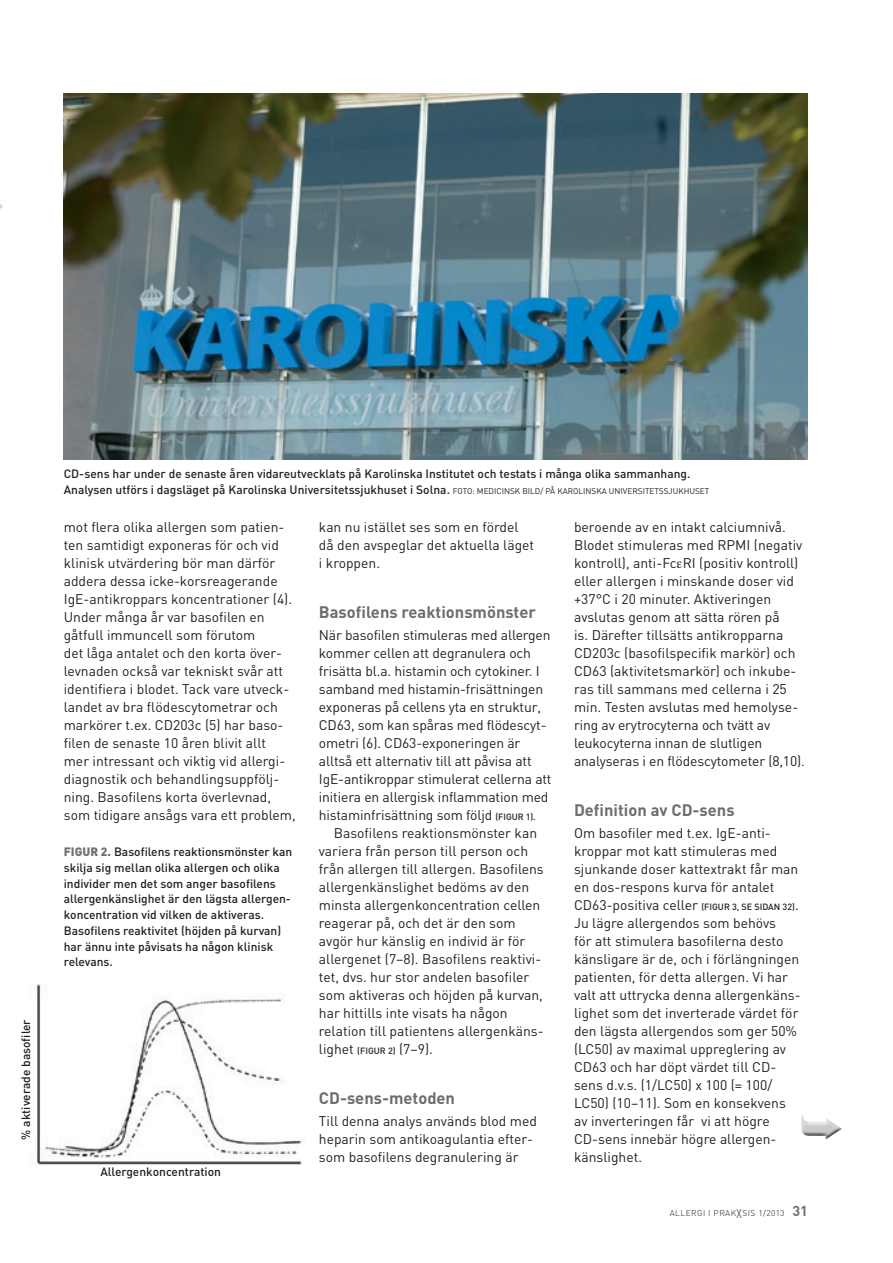
<style>
.page{position:relative;width:893px;height:1263px;background:#fff}
.page>*{position:absolute;margin:0;border:0;box-sizing:border-box;transform-origin:0 0}
.t1{font:700 16.5px "DIN";color:#6c6d70}
.t2{font:13.8px/18px "DIN";color:#231f20}
.t3{font:500 12px/15.8px "DIN";color:#231f20}
.t4{font:300 8.4px "DIN";letter-spacing:.05em;color:#231f20}
.t5{font:8.25px "DIN";color:#231f20}
.s1{font-weight:400;font-size:8.25px}
.s2{font-weight:500;font-size:9px}
.s3{font-weight:900;color:#717074}
.s4{font-size:12.6px}
.s5{font-weight:700;font-size:14.25px;color:#717074}
</style>
<div class="page">
<img style="left:64px;top:94px;width:743px;height:365px">
<img style="left:35px;top:984px;width:270px;height:181px">
<svg style="left:802px;top:1128px;width:40px;height:12px"></svg>
<p class="t3" style="left:18px;top:1140px;width:122px;rotate:-90deg">% aktiverade basofiler</p>
<p class="t3" style="left:64px;top:465px;width:628px">CD-sens har under de senaste åren vidareutvecklats på Karolinska I nstitutet och testats i många olika sammanhang.<br>Analysen utförs i dagsläget på Karolinska U niversitetssjukhuset i Solna. <span class="s1">Foto</span></p>
<p class="t5" style="left:472px;top:486px;width:17px">: Medicinsk</p>
<p class="t5" style="left:522px;top:486px;width:6px">bild</p>
<p class="t5" style="left:540px;top:486px;width:170px">/ PÅ KAROLINSKA UNIVERSITETSSJUKHUSET</p>
<p class="t2" style="left:64px;top:518px;width:233px">mot flera olika allergen som patien&shy;ten samtidigt exponeras för och vid klinisk utvärdering bör man därför addera dessa icke-korsreagerande IgE-antikroppars koncentrationer (4).<br>Under många år var basofilen en gåtfull immuncell som förutom<br>det låga antalet och den korta över&shy;levnaden också var tekniskt svår att identifiera i blodet. Tack vare utveck&shy;landet av bra flödescytometrar och markörer t.ex. CD203c (5) har baso&shy;filen de senaste 10 åren blivit allt<br>mer intressant och viktig vid allergi&shy;diagnostik och behandlingsuppfölj&shy;ning. Basofilens korta överlevnad, som tidigare ansågs vara ett problem,</p>
<p class="t2" style="left:319px;top:518px;width:217px">kan nu istället ses som en fördel då den avspeglar det aktuella läget i kroppen.</p>
<p class="t1" style="left:319px;top:601px;width:218px">Basofilens reaktionsmönster</p>
<p class="t2" style="left:319px;top:626px;width:234px">När basofilen stimuleras med allergen kommer cellen att degranulera och frisätta bl.a. histamin och cytokiner. I samband med histamin-frisättningen exponeras på cellens yta en struktur, CD63, som kan spåras med flödescyt&shy;ometri (6). CD63-exponeringen är alltså ett alternativ till att påvisa att IgE-antikroppar stimulerat cellerna att initiera en allergisk inflammation med histaminfrisättning som följd <span class="s2">(Figur 1).</span></p>
<p class="t2" style="left:319px;top:824px;width:226px;text-indent:15px">Basofilens reaktionsmönster kan variera från person till person och från allergen till allergen. Basofilens allergenkänslighet bedöms av den minsta allergenkoncentration cellen reagerar på, och det är den som avgör hur känslig en individ är för allergenet (7–8). Basofilens reaktivi&shy;tet, dvs. hur stor andelen basofiler som aktiveras och höjden på kurvan, har hittills inte visats ha någon relation till patientens allergenkäns&shy;lighet <span class="s2">(Figur 2)</span> (7–9).</p>
<p class="t1" style="left:319px;top:1087px;width:138px">CD-sens-metoden</p>
<p class="t2" style="left:319px;top:1112px;width:219px">Till denna analys används blod med heparin som antikoagulantia efter&shy;som basofilens degranulering är</p>
<p class="t3" style="left:64px;top:843px;width:230px"><span class="s3">Figur 2.</span> Basofilens reaktionsmönster kan skilja sig mellan olika allergen och olika individer men det som anger basofilens allergenkänslighet är den lägsta allergen&shy;koncentration vid vilken de aktiveras.<br>Basofilens reaktivitet (höjden på kurvan) har ännu inte påvisats ha någon klinisk relevans.</p>
<p class="t3" style="left:100px;top:1164px;width:122px">Allergenkoncentration</p>
<p class="t2" style="left:574px;top:518px;width:232px">beroende av en intakt calciumnivå.<br>Blodet stimuleras med RPMI (negativ kontroll), anti-Fc RI (positiv kontroll) eller allergen i minskande doser vid +37°C i 20 minuter. Aktiveringen avslutas genom att sätta rören på<br>is. Därefter tillsätts antikropparna CD203c (basofilspecifik markör) och CD63 (aktivitetsmarkör) och inkube&shy;ras till sammans med cellerna i 25 min. Testen avslutas med hemolyse&shy;ring av erytrocyterna och tvätt av leukocyterna innan de slutligen analyseras i en flödescytometer (8,10).</p>
<p class="t1" style="left:574px;top:799px;width:162px">Definition av CD-sens</p>
<p class="t2" style="left:574px;top:824px;width:228px">Om basofiler med t.ex. IgE-anti&shy;kroppar mot katt stimuleras med sjunkande doser kattextrakt får man en dos-respons kurva för antalet CD63-positiva celler <span class="s2">(Figur 3, se sidan 32)</span>.<br>Ju lägre allergendos som behövs<br>för att stimulera basofilerna desto känsligare är de, och i förlängningen patienten, för detta allergen. Vi har valt att uttrycka denna allergenkäns&shy;lighet som det inverterade värdet för den lägsta allergendos som ger 50% (LC50) av maximal uppreglering av CD63 och har döpt värdet till CD&shy;sens d.v.s. (1/LC50) x 100 (= 100/ LC50) (10–11). Som en konsekvens av inverteringen får vi att högre CD-sens innebär högre allergen&shy;känslighet.</p>
<p class="t4" style="left:670px;top:1208px;width:140px">ALLERGI I PRAK<span class="s4">X</span>SIS 1/2013 <span class="s5">31</span></p>
</div>
